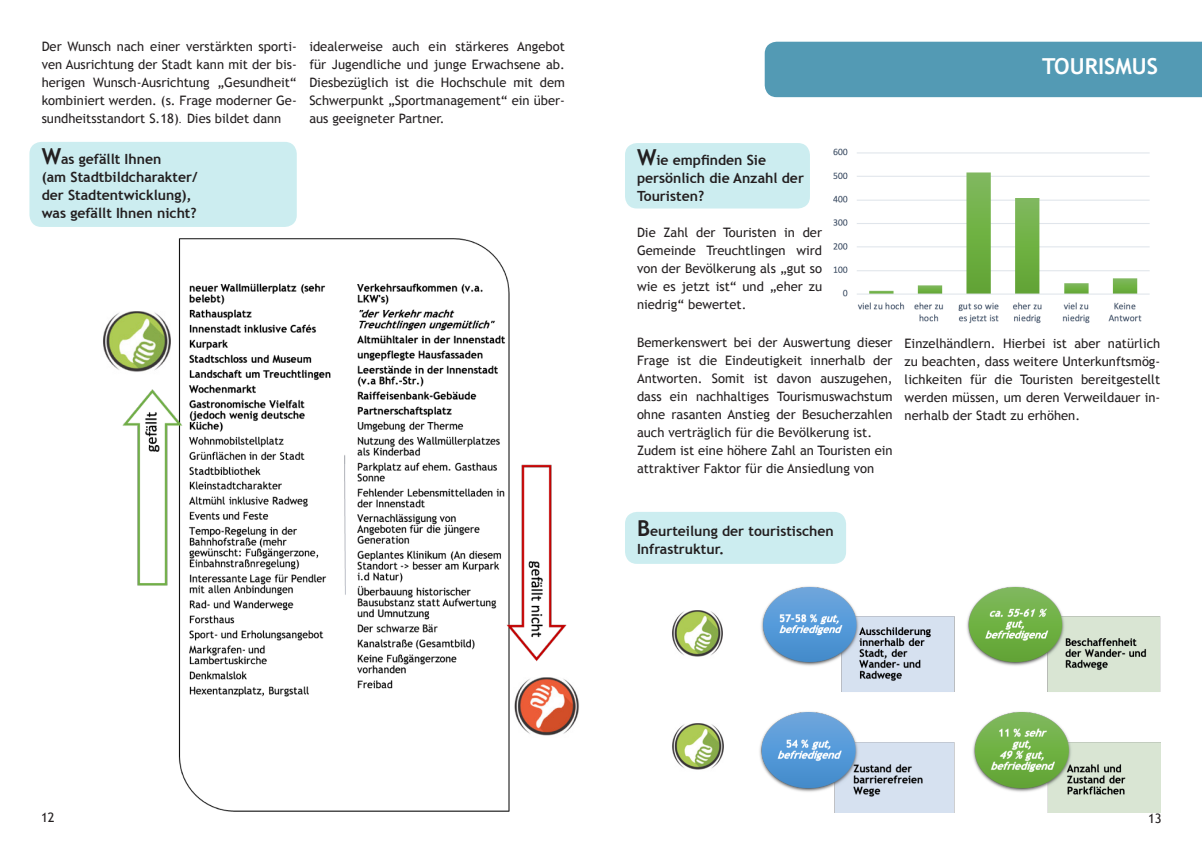
<style>
.page{position:relative;width:1202px;height:854px;background:#fff}
.page>*{position:absolute;margin:0;border:0;box-sizing:border-box;transform-origin:0 0}
.t1{font:700 22px "Trebuchet MS";color:#fff}
.t2{font:700 14px/18px "Trebuchet MS";color:#231f20}
.t3{font:13px/18px "Trebuchet MS";color:#231f20;text-align:justify}
.s1{font-family:"Minion Pro";font-size:12px}
.s2{font-size:22px}
</style>
<div class="page">
<img style="left:123px;top:218px;width:443px;height:594px">
<div style="left:29px;top:142px;width:268px;height:85px;background:#ccedf0;border-radius:12px"></div>
<img style="left:103px;top:311px;width:67px;height:68px">
<img style="left:513px;top:677px;width:66px;height:65px">
<img style="left:833px;top:148px;width:317px;height:176px">
<div style="left:765px;top:42px;width:437px;height:55px;background:#539ab4"></div>
<img style="left:761px;top:586px;width:400px;height:106px">
<img style="left:759px;top:711px;width:401px;height:101px">
<img style="left:672px;top:610px;width:51px;height:47px">
<img style="left:672px;top:723px;width:52px;height:47px">
<div style="left:625px;top:143px;width:185px;height:65px;background:#ccedf0;border-radius:12px"></div>
<div style="left:625px;top:511px;width:221px;height:52px;background:#ccedf0;border-radius:12px"></div>
<p class="t3" style="left:42px;top:38px;width:257px">Der Wunsch nach einer verstärkten sporti&shy;ven Ausrichtung der Stadt kann mit der bis&shy;herigen Wunsch-Ausrichtung „Gesundheit“ kombiniert werden. (s. Frage moderner Ge&shy;sundheitsstandort S.18)<span class="s1">.</span> Dies bildet dann</p>
<p class="t3" style="left:309px;top:38px;width:257px">idealerweise auch ein stärkeres Angebot für Jugendliche und junge Erwachsene ab.<br>Diesbezüglich ist die Hochschule mit dem Schwerpunkt „Sportmanagement“ ein über&shy;aus geeigneter Partner.</p>
<p class="t2" style="left:42px;top:150px;width:121px"><span class="s2">W</span>as gefällt Ihnen</p>
<p class="t2" style="left:42px;top:168px;width:157px">(am Stadtbildcharakter/</p>
<p class="t2" style="left:42px;top:186px;width:152px">der Stadtentwicklung),</p>
<p class="t2" style="left:42px;top:204px;width:156px">was gefällt Ihnen nicht?</p>
<p class="t1" style="left:1042px;top:52px;width:117px">TOURISMUS</p>
<p class="t2" style="left:637px;top:151px;width:131px"><span class="s2">W</span>ie empfinden Sie</p>
<p class="t2" style="left:637px;top:169px;width:168px">persönlich die Anzahl der<br>Touristen?</p>
<p class="t3" style="left:637px;top:223px;width:187px">Die Zahl der Touristen in der Gemeinde Treuchtlingen wird von der Bevölkerung als „gut so wie es jetzt ist“ und „eher zu niedrig“ bewertet.</p>
<p class="t3" style="left:637px;top:333px;width:257px">Bemerkenswert bei der Auswertung dieser Frage ist die Eindeutigkeit innerhalb der Antworten. Somit ist davon auszugehen, dass ein nachhaltiges Tourismuswachstum ohne rasanten Anstieg der Besucherzahlen auch verträglich für die Bevölkerung ist.</p>
<p class="t3" style="left:637px;top:441px;width:257px">Zudem ist eine höhere Zahl an Touristen ein attraktiver Faktor für die Ansiedlung von</p>
<p class="t3" style="left:905px;top:334px;width:257px">Einzelhändlern. Hierbei ist aber natürlich zu beachten, dass weitere Unterkunftsmög&shy;lichkeiten für die Touristen bereitgestellt werden müssen, um deren Verweildauer in&shy;nerhalb der Stadt zu erhöhen.</p>
<p class="t2" style="left:637px;top:522px;width:198px"><span class="s2">B</span>eurteilung der touristischen</p>
<p class="t2" style="left:637px;top:540px;width:89px">Infrastruktur.</p>
<p class="t3" style="left:41px;top:808px;width:15px">12</p>
<p class="t3" style="left:1148px;top:808px;width:15px">13</p>
</div>
